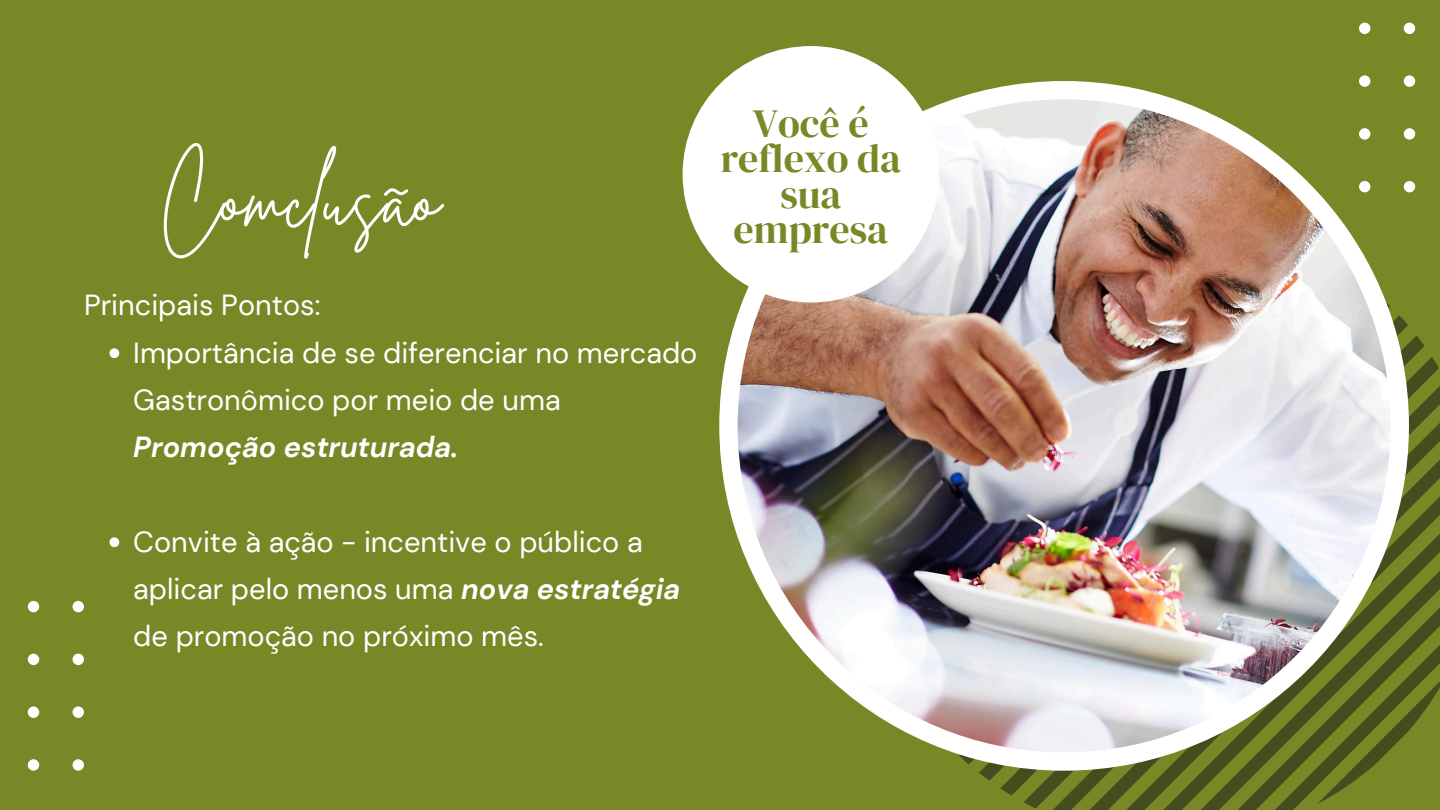
<style>
.page{position:relative;width:1440px;height:810px;background:#7a8727}
.page>*{position:absolute;margin:0;border:0;box-sizing:border-box;transform-origin:0 0}
.t1{font:79.8px "Brittany Signature";color:#fff}
.t2{font:40px/35.2px "DM Serif Display";color:#7a8727;text-align:center}
.t3{font:29px/47.2px "DM Sans";color:#fff}
.s1{font-weight:700;font-style:italic}
</style>
<div class="page">
<svg style="left:864px;top:219px;width:576px;height:591px"></svg>
<div style="left:719px;top:81px;width:690px;height:690px;background:#fff;border-radius:50%"></div>
<img style="left:738px;top:99px;width:653px;height:653px;border-radius:50%">
<svg style="left:110px;top:348px;width:9px;height:10px"></svg>
<svg style="left:110px;top:537px;width:9px;height:10px"></svg>
<div style="left:683px;top:46px;width:256px;height:256px;background:#fff;border-radius:50%"></div>
<svg style="left:1359px;top:23px;width:57px;height:169px"></svg>
<svg style="left:27px;top:601px;width:57px;height:169px"></svg>
<p class="t1" style="left:160px;top:146px;width:282px">Comclusão</p>
<p class="t3" style="left:84px;top:282px;width:238px">Principais Pontos:</p>
<h2 class="t3" style="left:133px;top:329px;width:566px">Importância de se diferenciar no mercado<br>Gastronômico por meio de uma<br><span class="s1">Promoção estruturada.</span></h2>
<h1 class="t2" style="left:721px;top:105px;width:182px">Você é reflexo da sua</h1>
<h1 class="t2" style="left:734px;top:211px;width:156px">empresa</h1>
<p class="t3" style="left:133px;top:518px;width:548px">Convite à ação - incentive o público a aplicar pelo menos uma <span class="s1">nova estratégia </span>de promoção no próximo mês.</p>
</div>
